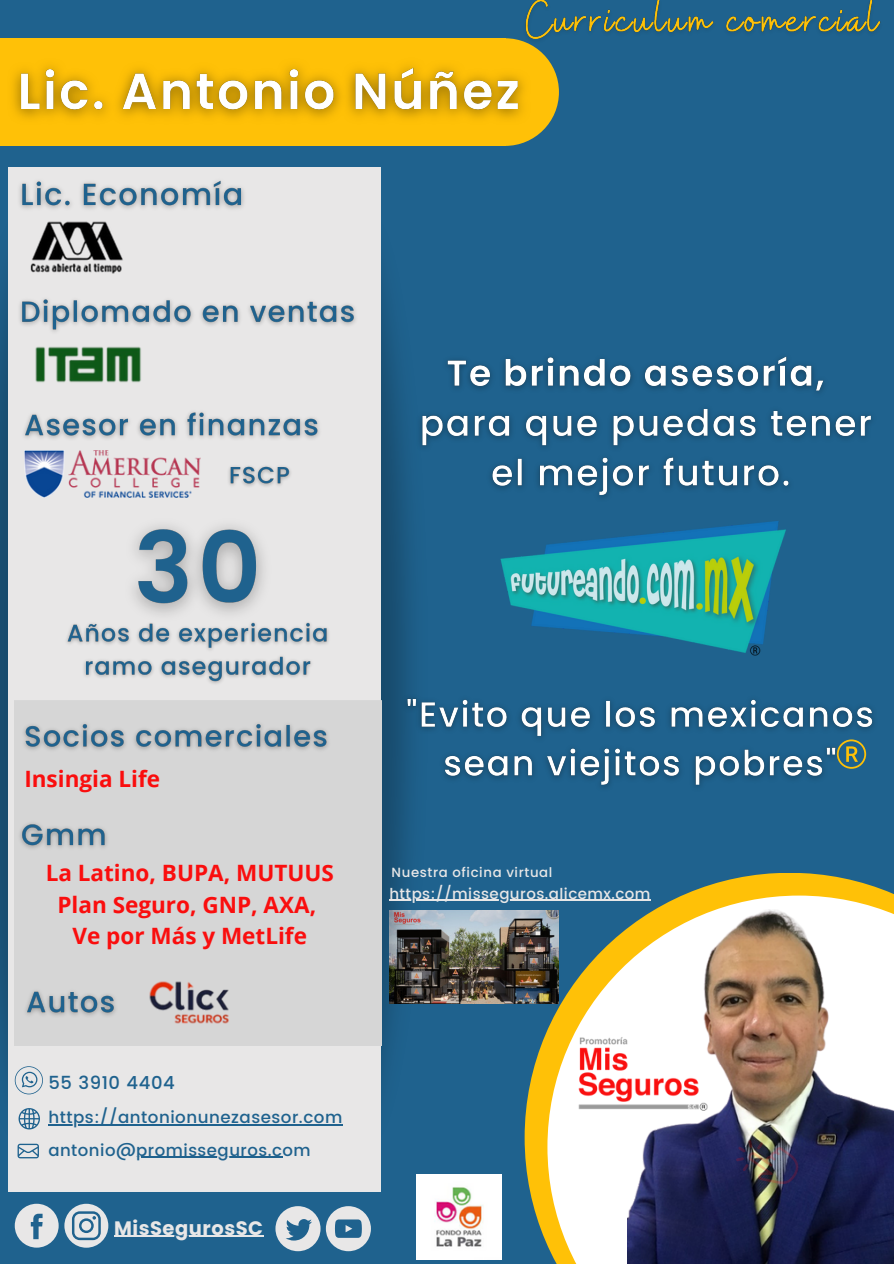
<style>
.page{position:relative;width:894px;height:1264px;background:#fff}
.page>*{position:absolute;margin:0;border:0;box-sizing:border-box;transform-origin:0 0}
.t1{font:700 22.5px "Open Sans";color:#fa0e0e}
.t2{font:700 19.5px "Poppins";letter-spacing:.03em;color:#e8e7e7}
.t3{font:500 18px "Poppins";letter-spacing:.03em;color:#1f628e}
.t4{font:500 16.65px "Poppins";letter-spacing:.03em;color:#1f628e}
.t5{font:500 16.5px "Poppins";letter-spacing:.03em;color:#1f628e}
.t6{font:500 15px "Poppins";letter-spacing:.03em;color:#e8e7e7}
.t7{font:500 13.2px "Poppins";letter-spacing:.045em;color:#e8e7e7}
</style>
<div class="page">
<div style="left:0;top:0;width:893px;height:1263px;background:#1f628e"></div>
<div style="left:451px;top:38px;width:107px;height:108px;background:#ffc107;border-radius:50%"></div>
<svg style="left:524px;top:873px;width:369px;height:371px"></svg>
<img style="left:478px;top:910px;width:69px;height:93px">
<svg style="left:547px;top:895px;width:346px;height:368px"></svg>
<img style="left:627px;top:909px;width:266px;height:354px">
<img style="left:547px;top:1008px;width:186px;height:138px">
<img style="left:500px;top:521px;width:286px;height:135px">
<img style="left:0;top:167px;width:106px;height:1025px">
<img style="left:284px;top:167px;width:194px;height:1025px">
<div style="left:9px;top:168px;width:372px;height:1023px;background:linear-gradient(to right,#e2e1e1,#e1e0e0)"></div>
<img style="left:24px;top:455px;width:176px;height:43px">
<img style="left:35px;top:346px;width:106px;height:37px">
<img style="left:30px;top:226px;width:93px;height:48px">
<img style="left:416px;top:1174px;width:85px;height:85px">
<img style="left:143px;top:971px;width:96px;height:62px">
<svg style="left:18px;top:1143px;width:21px;height:15px"></svg>
<svg style="left:19px;top:1108px;width:21px;height:21px"></svg>
<img style="left:734px;top:1135px;width:70px;height:59px">
<svg style="left:15px;top:1066px;width:28px;height:28px"></svg>
<svg style="left:15px;top:1203px;width:93px;height:44px"></svg>
<svg style="left:326px;top:1206px;width:45px;height:45px"></svg>
<svg style="left:275px;top:1206px;width:45px;height:45px"></svg>
<img style="left:0;top:38px;width:541px;height:108px">
<img style="left:518px;top:0;width:363px;height:72px">
<img style="left:398px;top:339px;width:474px;height:172px">
<img style="left:396px;top:681px;width:478px;height:119px">
<img style="left:13px;top:167px;width:239px;height:59px">
<img style="left:19px;top:299px;width:337px;height:33px">
<img style="left:24px;top:412px;width:296px;height:43px">
<img style="left:66px;top:622px;width:263px;height:62px">
<img style="left:111px;top:480px;width:178px;height:186px">
<img style="left:16px;top:708px;width:322px;height:57px">
<img style="left:14px;top:806px;width:103px;height:58px">
<img style="left:18px;top:973px;width:106px;height:58px">
<hr style="left:136px;top:1156px;width:146px;height:1px;background:#1f628e">
<hr style="left:48px;top:1123px;width:295px;height:2px;background:#1f628e">
<hr style="left:114px;top:1235px;width:149px;height:1px;background:#e8e7e7">
<hr style="left:389px;top:899px;width:261px;height:1px;background:#e8e7e7">
<img style="left:222px;top:454px;width:75px;height:46px">
<p class="t1" style="left:24px;top:762px;width:137px">Insingia Life</p>
<p class="t1" style="left:46px;top:857px;width:289px">La Latino, BUPA, MUTUUS</p>
<p class="t1" style="left:57px;top:888px;width:260px">Plan Seguro, GNP, AXA,</p>
<p class="t1" style="left:72px;top:920px;width:236px">Ve por Más y MetLife</p>
<p class="t7" style="left:391px;top:863px;width:162px">Nuestra oficina virtual</p>
<p class="t6" style="left:389px;top:884px;width:262px">https://misseguros.alicemx.com</p>
<p class="t3" style="left:48px;top:1071px;width:128px">55 3910 4404</p>
<p class="t4" style="left:48px;top:1107px;width:295px">https://antonionunezasesor.com</p>
<p class="t5" style="left:48px;top:1140px;width:264px">antonio@promisseguros.com</p>
<p class="t2" style="left:114px;top:1214px;width:150px">MisSegurosSC</p>
</div>
